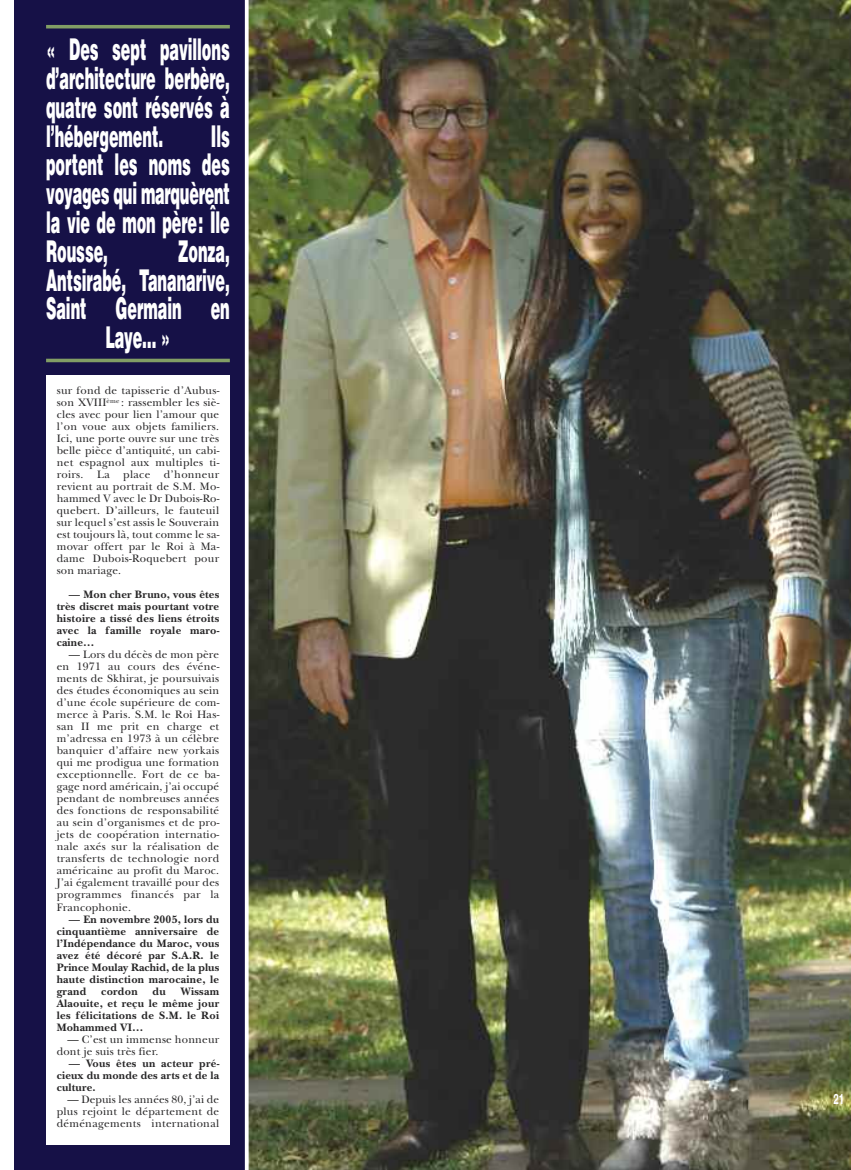
<style>
.page{position:relative;width:851px;height:1170px;background:#fff}
.page>*{position:absolute;margin:0;border:0;box-sizing:border-box;transform-origin:0 0}
.t1{font:900 30px/28.8px "Helvetica LT Std";letter-spacing:-.005em;color:#fff;text-align:justify;scale:.48 1}
.t2{font:700 14.38px "Helvetica Neue LT Std";color:#fff;scale:.66 1}
.t3{font:11.25px/12px "New Baskerville Std";letter-spacing:.025em;color:#272627;text-align:justify}
.t4{font:700 11.25px/12px "New Baskerville Std";letter-spacing:.025em;color:#272627;text-align:justify}
</style>
<div class="page">
<div style="left:14px;top:0;width:836px;height:1169px;background:#161147"></div>
<img style="left:245px;top:0;width:605px;height:1169px">
<hr style="left:46px;top:25px;width:184px;height:3px;background:#829e65">
<svg style="left:46px;top:358px;width:184px;height:4px"></svg>
<div style="left:46px;top:375px;width:184px;height:769px;background:#fff"></div>
<h1 class="t1" style="left:46px;top:38px;width:384px">« Des sept pavillons d’architecture berbère, quatre sont réservés à l’hébergement.</h1>
<h1 class="t1" style="left:46px;top:124px;width:384px;text-indent:165px">Ils portent les noms des voyages qui marquèrent la vie de mon père: Île Rousse,</h1>
<h1 class="t1" style="left:178px;top:239px;width:109px">Zonza,</h1>
<h1 class="t1" style="left:46px;top:268px;width:384px">Antsirabé, Tananarive,</h1>
<h1 class="t1" style="left:46px;top:297px;width:384px">Saint Germain en</h1>
<h1 class="t1" style="left:105px;top:325px;width:137px">Laye… »</h1>
<p class="t3" style="left:57px;top:386px;width:164px">sur fond de tapisserie d’Aubus&shy;son XVIII<sup>ème</sup> : rassembler les siè&shy;cles avec pour lien l’amour que l’on voue aux objets familiers.<br>Ici, une porte ouvre sur une très belle pièce d’antiquité, un cabi&shy;net espagnol aux multiples ti&shy;roirs. La place d’honneur revient au portrait de S.M. Mo&shy;hammed V avec le Dr Dubois-Ro&shy;quebert. D’ailleurs, le fauteuil sur lequel s’est assis le Souverain est toujours là, tout comme le sa&shy;movar offert par le Roi à Ma&shy;dame Dubois-Roquebert pour son mariage.</p>
<p class="t4" style="left:57px;top:590px;width:164px;text-indent:12px">— Mon cher Bruno, vous êtes très discret mais pourtant votre histoire a tissé des liens étroits avec la famille royale maro&shy;caine…</p>
<p class="t3" style="left:57px;top:650px;width:164px;text-indent:12px">— Lors du décès de mon père en 1971 au cours des événe&shy;ments de Skhirat, je poursuivais des études économiques au sein d’une école supérieure de com&shy;merce à Paris. S.M. le Roi Has&shy;san II me prit en charge et m’adressa en 1973 à un célèbre banquier d’affaire new yorkais qui me prodigua une formation exceptionnelle. Fort de ce ba&shy;gage nord américain, j’ai occupé pendant de nombreuses années des fonctions de responsabilité au sein d’organismes et de pro&shy;jets de coopération internatio&shy;nale axés sur la réalisation de transferts de technologie nord américaine au profit du Maroc.<br>J’ai également travaillé pour des programmes financés par la Francophonie.</p>
<p class="t4" style="left:57px;top:914px;width:164px;text-indent:12px">— En novembre 2005, lors du cinquantième anniversaire de l’Indépendance du Maroc, vous avez été décoré par S.A.R. le Prince Moulay Rachid, de la plus haute distinction marocaine, le grand</p>
<p class="t4" style="left:57px;top:986px;width:164px;text-indent:124px">Wissam Alaouite, et reçu le même jour les félicitations de S.M. le Roi Mohammed VI…</p>
<p class="t3" style="left:57px;top:1034px;width:164px;text-indent:11px">— C’est un immense honneur dont je suis très fier.</p>
<p class="t4" style="left:57px;top:1058px;width:164px;text-indent:12px">— Vous êtes un acteur pré&shy;cieux du monde des arts et de la culture.</p>
<p class="t3" style="left:57px;top:1094px;width:164px;text-indent:11px">— Depuis les années 80, j’ai de plus rejoint le département de déménagements international</p>
<p class="t2" style="left:833px;top:1093px;width:17px">21</p>
<p class="t4" style="left:101px;top:986px;width:38px">cordon</p>
<p class="t4" style="left:153px;top:986px;width:15px">du</p>
</div>
